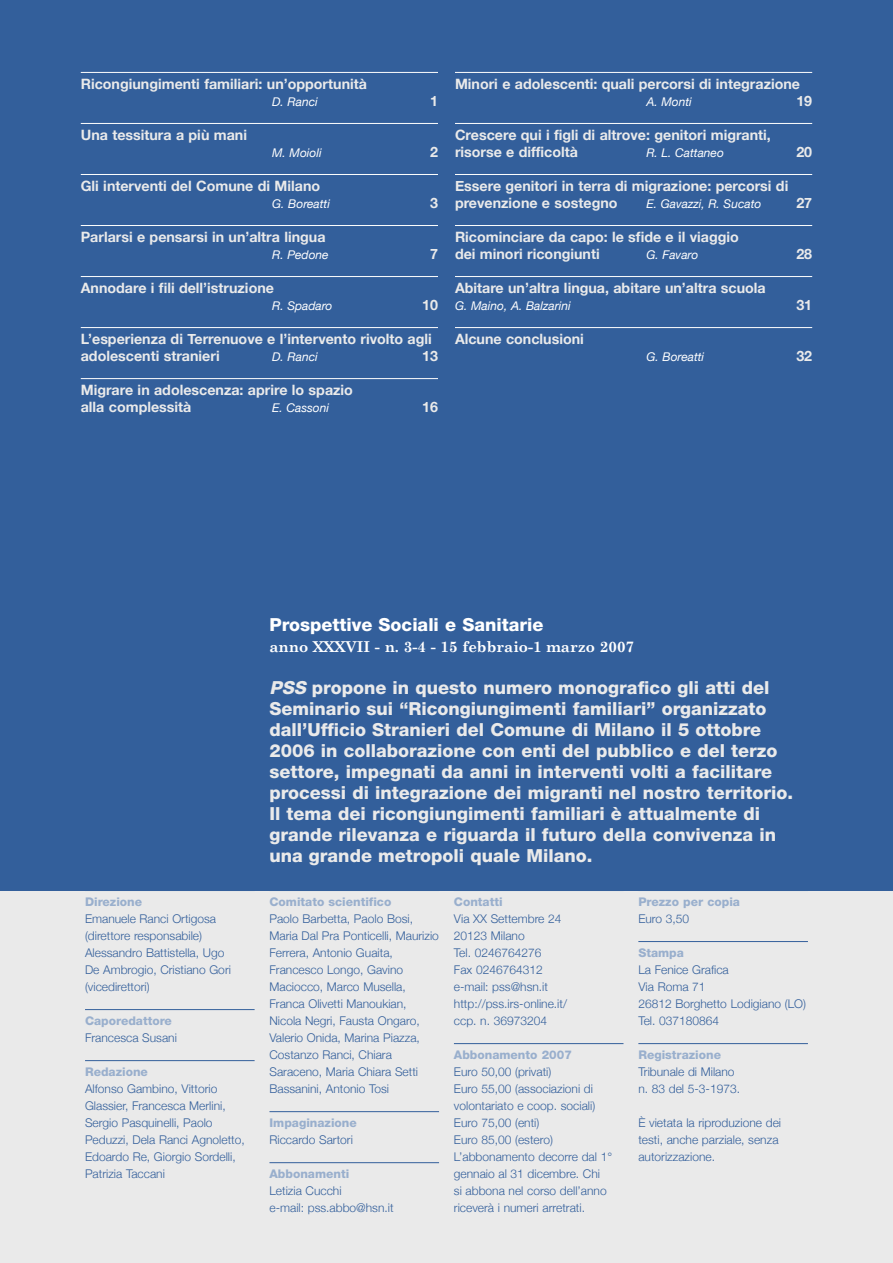
<style>
.page{position:relative;width:893px;height:1263px;background:#eaeaea}
.page>*{position:absolute;margin:0;border:0;box-sizing:border-box;transform-origin:0 0}
.t1{font:800 18px/21px "Helvetica Neue";color:#eaeaea}
.t2{font:800 18px "Helvetica Neue";color:#fff}
.t3{font:700 15px "Century Schoolbook";color:#fff}
.t4{font:700 14.25px/17px "Helvetica Neue";color:#eaeaea}
.t5{font:300 12px/17px "Helvetica Neue";color:#335f9b}
.t6{font:italic 12px "Helvetica Neue";color:#fff}
.t7{font:800 12px "Helvetica Neue";color:#99afcd}
.s1{font-style:italic}
</style>
<div class="page">
<div style="left:0;top:0;width:893px;height:891px;background:#335f9b"></div>
<hr style="left:85px;top:1009px;width:170px;height:1px;background:#335f9b">
<hr style="left:85px;top:1060px;width:170px;height:1px;background:#335f9b">
<hr style="left:269px;top:1111px;width:170px;height:1px;background:#335f9b">
<hr style="left:269px;top:1162px;width:170px;height:1px;background:#335f9b">
<hr style="left:454px;top:1043px;width:169px;height:1px;background:#335f9b">
<hr style="left:638px;top:941px;width:170px;height:1px;background:#335f9b">
<hr style="left:638px;top:1043px;width:170px;height:1px;background:#335f9b">
<hr style="left:81px;top:72px;width:357px;height:1px;background:#fff">
<hr style="left:81px;top:123px;width:357px;height:1px;background:#fff">
<hr style="left:81px;top:174px;width:357px;height:1px;background:#fff">
<hr style="left:81px;top:225px;width:357px;height:1px;background:#fff">
<hr style="left:81px;top:276px;width:357px;height:1px;background:#fff">
<hr style="left:81px;top:327px;width:357px;height:1px;background:#fff">
<hr style="left:81px;top:378px;width:357px;height:1px;background:#fff">
<hr style="left:455px;top:72px;width:357px;height:1px;background:#fff">
<hr style="left:455px;top:123px;width:357px;height:1px;background:#fff">
<hr style="left:455px;top:174px;width:357px;height:1px;background:#fff">
<hr style="left:455px;top:225px;width:357px;height:1px;background:#fff">
<hr style="left:455px;top:276px;width:357px;height:1px;background:#fff">
<hr style="left:455px;top:327px;width:357px;height:1px;background:#fff">
<p class="t4" style="left:81px;top:75px;width:288px">Ricongiungimenti familiari: un’opportunità</p>
<p class="t6" style="left:272px;top:95px;width:47px">D. Ranci</p>
<p class="t4" style="left:430px;top:92px;width:9px">1</p>
<p class="t4" style="left:81px;top:126px;width:168px">Una tessitura a più mani</p>
<p class="t6" style="left:272px;top:146px;width:51px">M. Moioli</p>
<p class="t4" style="left:430px;top:143px;width:9px">2</p>
<p class="t4" style="left:81px;top:177px;width:241px">Gli interventi del Comune di Milano</p>
<p class="t6" style="left:272px;top:197px;width:59px">G. Boreatti</p>
<p class="t4" style="left:430px;top:194px;width:9px">3</p>
<p class="t4" style="left:81px;top:228px;width:246px">Parlarsi e pensarsi in un’altra lingua</p>
<p class="t6" style="left:272px;top:248px;width:58px">R. Pedone</p>
<p class="t4" style="left:430px;top:245px;width:9px">7</p>
<p class="t4" style="left:81px;top:280px;width:195px">Annodare i fili dell’istruzione</p>
<p class="t6" style="left:272px;top:299px;width:62px">R. Spadaro</p>
<p class="t4" style="left:422px;top:297px;width:17px">10</p>
<p class="t4" style="left:81px;top:331px;width:352px">L’esperienza di Terrenuove e l’intervento rivolto agli adolescenti stranieri</p>
<p class="t6" style="left:272px;top:350px;width:47px">D. Ranci</p>
<p class="t4" style="left:422px;top:348px;width:17px">13</p>
<p class="t4" style="left:81px;top:382px;width:274px">Migrare in adolescenza: aprire lo spazio alla complessità</p>
<p class="t6" style="left:272px;top:401px;width:58px">E. Cassoni</p>
<p class="t4" style="left:422px;top:399px;width:17px">16</p>
<p class="t4" style="left:455px;top:75px;width:347px">Minori e adolescenti: quali percorsi di integrazione</p>
<p class="t6" style="left:646px;top:95px;width:47px">A. Monti</p>
<p class="t4" style="left:796px;top:92px;width:17px">19</p>
<p class="t4" style="left:455px;top:126px;width:317px">Crescere qui i figli di altrove: genitori migranti, risorse e difficoltà</p>
<p class="t6" style="left:646px;top:146px;width:79px">R. L. Cattaneo</p>
<p class="t4" style="left:796px;top:143px;width:17px">20</p>
<p class="t4" style="left:455px;top:177px;width:335px">Essere genitori in terra di migrazione: percorsi di prevenzione e sostegno</p>
<p class="t6" style="left:646px;top:197px;width:117px">E. Gavazzi, R. Sucato</p>
<p class="t4" style="left:796px;top:194px;width:17px">27</p>
<p class="t4" style="left:455px;top:228px;width:285px">Ricominciare da capo: le sfide e il viaggio dei minori ricongiunti</p>
<p class="t6" style="left:646px;top:248px;width:53px">G. Favaro</p>
<p class="t4" style="left:796px;top:245px;width:17px">28</p>
<p class="t4" style="left:455px;top:280px;width:312px">Abitare un’altra lingua, abitare un’altra scuola</p>
<p class="t6" style="left:455px;top:299px;width:117px">G. Maino, A. Balzarini</p>
<p class="t4" style="left:796px;top:297px;width:17px">31</p>
<p class="t4" style="left:455px;top:331px;width:130px">Alcune conclusioni</p>
<p class="t6" style="left:646px;top:350px;width:59px">G. Boreatti</p>
<p class="t4" style="left:796px;top:348px;width:17px">32</p>
<p class="t7" style="left:85px;top:894px;width:59px">Direzione</p>
<p class="t5" style="left:85px;top:910px;width:147px">Emanuele Ranci Ortigosa (direttore responsabile)<br>Alessandro Battistella, Ugo<br>De Ambrogio, Cristiano Gori (vicedirettori)</p>
<p class="t7" style="left:85px;top:1013px;width:88px">Caporedattore</p>
<p class="t5" style="left:85px;top:1029px;width:93px">Francesca Susani</p>
<p class="t7" style="left:85px;top:1064px;width:64px">Redazione</p>
<p class="t5" style="left:85px;top:1080px;width:161px">Alfonso Gambino, Vittorio<br>Glassier, Francesca Merlini,<br>Sergio Pasquinelli, Paolo<br>Peduzzi, Dela Ranci Agnoletto,<br>Edoardo Re, Giorgio Sordelli,<br>Patrizia Taccani</p>
<h1 class="t2" style="left:269px;top:614px;width:276px">Prospettive Sociali e Sanitarie</h1>
<p class="t3" style="left:269px;top:637px;width:366px">anno XXXVII - n. 3-4 - 15 febbraio-1 marzo 2007</p>
<p class="t1" style="left:269px;top:677px;width:525px"><span class="s1">PSS</span> propone in questo numero monografico gli atti del Seminario sui “Ricongiungimenti familiari” organizzato dall’Ufficio Stranieri del Comune di Milano il 5 ottobre 2006 in collaborazione con enti del pubblico e del terzo settore, impegnati da anni in interventi volti a facilitare processi di integrazione dei migranti nel nostro territorio.<br>Il tema dei ricongiungimenti familiari è attualmente di grande rilevanza e riguarda il futuro della convivenza in una grande metropoli quale Milano.</p>
<p class="t7" style="left:269px;top:894px;width:123px">Comitato scientifico</p>
<p class="t5" style="left:269px;top:910px;width:171px">Paolo Barbetta, Paolo Bosi,<br>Maria Dal Pra Ponticelli, Maurizio<br>Ferrera, Antonio Guaita,<br>Francesco Longo, Gavino<br>Maciocco, Marco Musella,<br>Franca Olivetti Manoukian,<br>Nicola Negri, Fausta Ongaro,<br>Valerio Onida, Marina Piazza,<br>Costanzo Ranci, Chiara<br>Saraceno, Maria Chiara Setti<br>Bassanini, Antonio Tosi</p>
<p class="t7" style="left:269px;top:1115px;width:89px">Impaginazione</p>
<p class="t5" style="left:269px;top:1131px;width:85px">Riccardo Sartori</p>
<p class="t7" style="left:269px;top:1166px;width:81px">Abbonamenti</p>
<p class="t5" style="left:269px;top:1182px;width:126px">Letizia Cucchi<br>e-mail: pss.abbo@hsn.it</p>
<p class="t7" style="left:454px;top:894px;width:50px">Contatti</p>
<p class="t5" style="left:454px;top:910px;width:115px">Via XX Settembre 24<br>20123 Milano<br>Tel. 0246764276<br>Fax 0246764312 e-mail: pss@hsn.it http://pss.irs-online.it/ ccp. n. 36973204</p>
<p class="t7" style="left:454px;top:1047px;width:119px">Abbonamento 2007</p>
<p class="t5" style="left:454px;top:1063px;width:160px">Euro 50,00 (privati)<br>Euro 55,00 (associazioni di volontariato e coop. sociali)<br>Euro 75,00 (enti)<br>Euro 85,00 (estero)<br>L’abbonamento decorre dal 1° gennaio al 31 dicembre. Chi<br>si abbona nel corso dell’anno riceverà i numeri arretrati.</p>
<p class="t7" style="left:638px;top:894px;width:103px">Prezzo per copia</p>
<p class="t5" style="left:638px;top:910px;width:52px">Euro 3,50</p>
<p class="t7" style="left:638px;top:945px;width:47px">Stampa</p>
<p class="t5" style="left:638px;top:961px;width:169px">La Fenice Grafica<br>Via Roma 71<br>26812 Borghetto Lodigiano (LO)<br>Tel. 037180864</p>
<p class="t7" style="left:638px;top:1047px;width:84px">Registrazione</p>
<p class="t5" style="left:638px;top:1063px;width:103px">Tribunale di Milano n. 83 del 5-3-1973.</p>
<p class="t5" style="left:638px;top:1114px;width:144px">È vietata la riproduzione dei testi, anche parziale, senza autorizzazione.</p>
</div>
